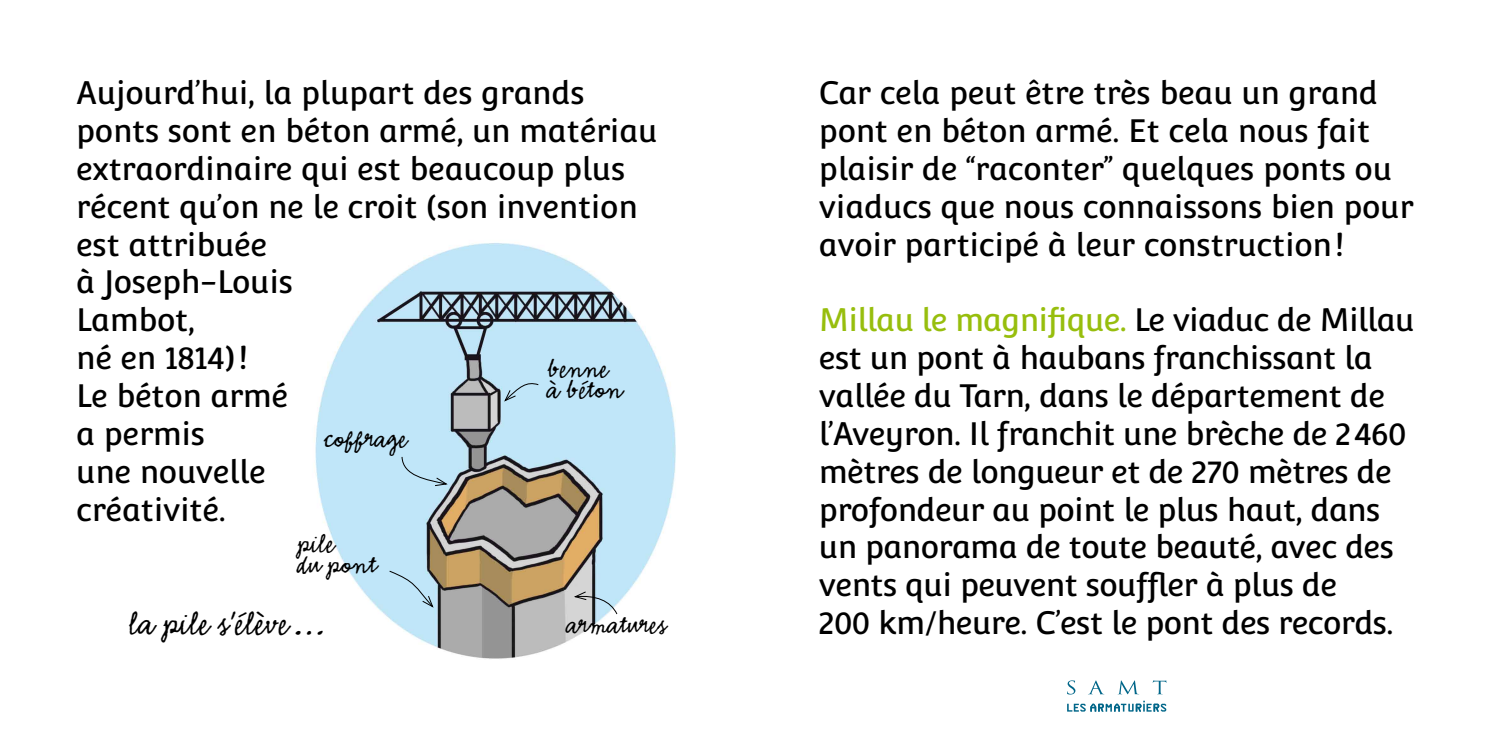
<style>
.page{position:relative;width:1489px;height:745px;background:#fff}
.page>*{position:absolute;margin:0;border:0;box-sizing:border-box;transform-origin:0 0}
.t1{font:35px "Emmascript MVB Std";color:#000}
.t2{font:31.5px/37.8px "Convergence";letter-spacing:-.01em;color:#000}
.t3{font:28px "Emmascript MVB Std";color:#000}
.s1{color:#97be0d}
</style>
<div class="page">
<svg style="left:1067px;top:700px;width:99px;height:11px"></svg>
<svg style="left:1067px;top:680px;width:8px;height:14px"></svg>
<svg style="left:1090px;top:680px;width:12px;height:13px"></svg>
<svg style="left:1119px;top:680px;width:18px;height:13px"></svg>
<svg style="left:1152px;top:680px;width:14px;height:13px"></svg>
<img style="left:315px;top:243px;width:361px;height:416px">
<svg style="left:388px;top:569px;width:46px;height:39px;background:#b5d8e9"></svg>
<svg style="left:573px;top:590px;width:45px;height:24px"></svg>
<svg style="left:503px;top:381px;width:36px;height:21px"></svg>
<svg style="left:401px;top:455px;width:48px;height:31px"></svg>
<p class="t2" style="left:76px;top:74px;width:583px">Aujourd’hui, la plupart des grands ponts sont en béton armé, un matériau extraordinaire qui est beaucoup plus récent qu’on ne le croit (son invention est attribuée<br>à Joseph-Louis<br>Lambot,<br>né en 1814)!<br>Le béton armé</p>
<p class="t2" style="left:76px;top:414px;width:191px">a permis une nouvelle créativité.</p>
<p class="t3" style="left:547px;top:353px;width:63px">benne</p>
<p class="t3" style="left:547px;top:374px;width:77px">à béton</p>
<p class="t3" style="left:324px;top:423px;width:85px">coffrage</p>
<p class="t3" style="left:298px;top:527px;width:39px">pile</p>
<p class="t3" style="left:298px;top:548px;width:81px">du pont</p>
<p class="t1" style="left:129px;top:604px;width:201px">la pile s’élève…</p>
<p class="t3" style="left:567px;top:609px;width:101px">armatures</p>
<p class="t2" style="left:819px;top:74px;width:596px">Car cela peut être très beau un grand pont en béton armé. Et cela nous fait plaisir de “raconter” quelques ponts ou viaducs que nous connaissons bien pour avoir participé à leur construction!</p>
<p class="t2" style="left:819px;top:301px;width:597px"><span class="s1">Millau le magnifique.</span> Le viaduc de Millau est un pont à haubans franchissant la vallée du Tarn, dans le département de l’Aveyron. Il franchit une brèche de 2460 mètres de longueur et de 270 mètres de profondeur au point le plus haut, dans un panorama de toute beauté, avec des vents qui peuvent souffler à plus de<br>200 km/heure. C’est le pont des records.</p>
</div>
